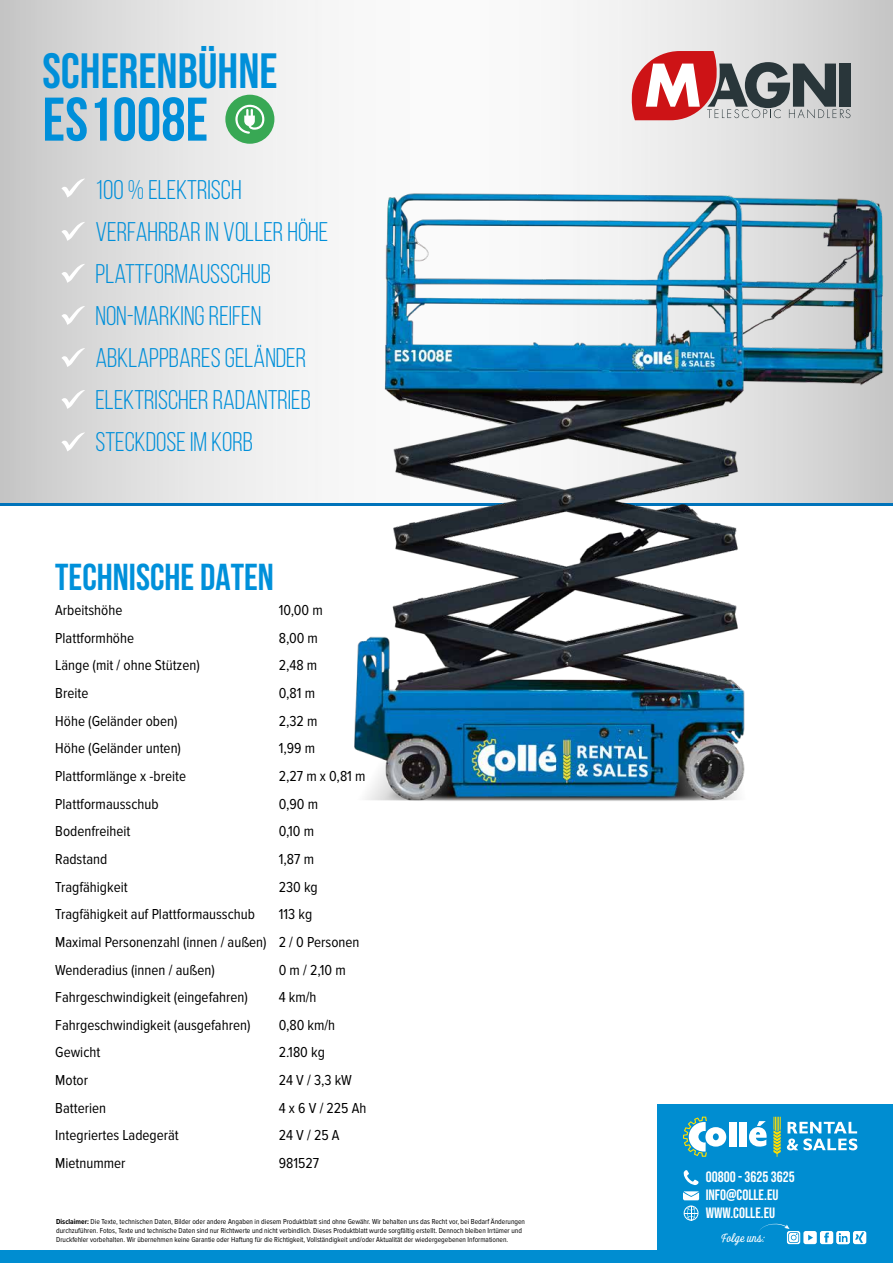
<style>
.page{position:relative;width:893px;height:1263px;background:#fff}
.page>*{position:absolute;margin:0;border:0;box-sizing:border-box;transform-origin:0 0}
.t1{font:700 61.5px "Bebas Neue";color:#008fd9}
.t2{font:49.5px "Bebas Neue";color:#008fd9}
.t3{font:700 37.5px "Bebas Neue";color:#0090da}
.t4{font:27px/42px "Bebas Neue";color:#008fd9}
.t5{font:15px/27.6px "Proxima Nova Cond";color:#000}
.t6{font:15px/18px "Bebas Neue";color:#fff}
.t7{font:12px "Look Script";color:#fff}
.t8{font:7.5px/9px "Proxima Nova Cond";color:#000}
.s1{font-weight:700}
</style>
<div class="page">
<div style="left:657px;top:1104px;width:236px;height:159px;background:#008dd1"></div>
<div style="left:0;top:1250px;width:893px;height:13px;background:#008dd1"></div>
<svg style="left:787px;top:1122px;width:70px;height:28px"></svg>
<svg style="left:749px;top:1121px;width:18px;height:26px"></svg>
<svg style="left:683px;top:1116px;width:43px;height:41px"></svg>
<div style="left:728px;top:1122px;width:8px;height:24px;background:#fff"></div>
<div style="left:739px;top:1122px;width:8px;height:24px;background:#fff"></div>
<svg style="left:773px;top:1117px;width:8px;height:40px"></svg>
<svg style="left:683px;top:1191px;width:16px;height:30px"></svg>
<svg style="left:683px;top:1170px;width:15px;height:15px"></svg>
<img style="left:0;top:0;width:893px;height:504px">
<hr style="left:0;top:504px;width:893px;height:2px;background:#0073ba">
<svg style="left:632px;top:51px;width:218px;height:69px"></svg>
<img style="left:344px;top:179px;width:549px;height:622px">
<svg style="left:61px;top:179px;width:24px;height:19px"></svg>
<svg style="left:61px;top:222px;width:24px;height:19px"></svg>
<svg style="left:61px;top:264px;width:24px;height:19px"></svg>
<svg style="left:61px;top:306px;width:24px;height:19px"></svg>
<svg style="left:61px;top:348px;width:24px;height:19px"></svg>
<svg style="left:61px;top:390px;width:24px;height:19px"></svg>
<div style="left:225px;top:95px;width:49px;height:49px;background:#38a854;border-radius:50%"></div>
<svg style="left:235px;top:104px;width:29px;height:30px"></svg>
<svg style="left:61px;top:432px;width:24px;height:19px"></svg>
<svg style="left:758px;top:1223px;width:108px;height:21px"></svg>
<h2 class="t2" style="left:43px;top:43px;width:236px">SCHERENBÜHNE</h2>
<h1 class="t1" style="left:43px;top:86px;width:167px">ES1008E</h1>
<h3 class="t4" style="left:95px;top:168px;width:234px">100 % ELEKTRISCH<br>VERFAHRBAR IN VOLLER HÖHE<br>PLATTFORMAUSSCHUB<br>NON-MARKING REIFEN<br>ABKLAPPBARES GELÄNDER<br>ELEKTRISCHER RADANTRIEB<br>STECKDOSE IM KORB</h3>
<h3 class="t3" style="left:55px;top:557px;width:220px">TECHNISCHE DATEN</h3>
<p class="t5" style="left:55px;top:597px;width:69px">Arbeitshöhe</p>
<p class="t5" style="left:279px;top:597px;width:46px">10,00 m</p>
<p class="t5" style="left:55px;top:624px;width:80px">Plattformhöhe</p>
<p class="t5" style="left:279px;top:624px;width:41px">8,00 m</p>
<p class="t5" style="left:55px;top:652px;width:146px">Länge (mit / ohne Stützen)</p>
<p class="t5" style="left:279px;top:652px;width:40px">2,48 m</p>
<p class="t5" style="left:55px;top:680px;width:35px">Breite</p>
<p class="t5" style="left:279px;top:680px;width:38px">0,81 m</p>
<p class="t5" style="left:55px;top:707px;width:124px">Höhe (Geländer oben)</p>
<p class="t5" style="left:279px;top:707px;width:40px">2,32 m</p>
<p class="t5" style="left:55px;top:735px;width:127px">Höhe (Geländer unten)</p>
<p class="t5" style="left:279px;top:735px;width:38px">1,99 m</p>
<p class="t5" style="left:55px;top:762px;width:132px">Plattformlänge x -breite</p>
<p class="t5" style="left:279px;top:762px;width:88px">2,27 m x 0,81 m</p>
<p class="t5" style="left:55px;top:790px;width:105px">Plattformausschub</p>
<p class="t5" style="left:279px;top:790px;width:41px">0,90 m</p>
<p class="t5" style="left:55px;top:818px;width:77px">Bodenfreiheit</p>
<p class="t5" style="left:279px;top:818px;width:37px">0,10 m</p>
<p class="t5" style="left:55px;top:845px;width:54px">Radstand</p>
<p class="t5" style="left:279px;top:845px;width:37px">1,87 m</p>
<p class="t5" style="left:55px;top:873px;width:74px">Tragfähigkeit</p>
<p class="t5" style="left:279px;top:873px;width:41px">230 kg</p>
<p class="t5" style="left:55px;top:901px;width:201px">Tragfähigkeit auf Plattformausschub</p>
<p class="t5" style="left:55px;top:901px;width:306px;text-indent:223px">113 kg<br>Maximal Personenzahl (innen / außen) 2 / 0 Personen<br>Wenderadius (innen / außen)</p>
<p class="t5" style="left:279px;top:956px;width:69px">0 m / 2,10 m</p>
<p class="t5" style="left:55px;top:984px;width:194px">Fahrgeschwindigkeit (eingefahren)</p>
<p class="t5" style="left:279px;top:984px;width:39px">4 km/h</p>
<p class="t5" style="left:55px;top:1011px;width:197px">Fahrgeschwindigkeit (ausgefahren)</p>
<p class="t5" style="left:279px;top:1011px;width:58px">0,80 km/h</p>
<p class="t5" style="left:55px;top:1039px;width:47px">Gewicht</p>
<p class="t5" style="left:279px;top:1039px;width:48px">2.180 kg</p>
<p class="t5" style="left:55px;top:1067px;width:34px">Motor</p>
<p class="t5" style="left:279px;top:1067px;width:75px">24 V / 3,3 kW</p>
<p class="t5" style="left:55px;top:1094px;width:52px">Batterien</p>
<p class="t5" style="left:279px;top:1094px;width:89px">4 x 6 V / 225 Ah</p>
<p class="t5" style="left:55px;top:1122px;width:125px">Integriertes Ladegerät</p>
<p class="t5" style="left:279px;top:1122px;width:62px">24 V / 25 A</p>
<p class="t5" style="left:55px;top:1149px;width:72px">Mietnummer</p>
<p class="t5" style="left:279px;top:1149px;width:42px">981527</p>
<p class="t8" style="left:56px;top:1217px;width:470px"><span class="s1">Disclaimer:</span> Die Texte, technischen Daten, Bilder oder andere Angaben in diesem Produktblatt sind ohne Gewähr. Wir behalten uns das Recht vor, bei Bedarf Änderungen durchzuführen. Fotos, Texte und technische Daten sind nur Richtwerte und nicht verbindlich. Dieses Produktblatt wurde sorgfältig erstellt. Dennoch bleiben Irrtümer und<br>Druckfehler vorbehalten. Wir übernehmen keine Garantie oder Haftung für die Richtigkeit, Vollständigkeit und/oder Aktualität der wiedergegebenen Informationen.</p>
<p class="t6" style="left:706px;top:1168px;width:91px">00800 - 3625 3625<br>INFO@COLLE.EU<br>WWW.COLLE.EU</p>
<p class="t7" style="left:721px;top:1230px;width:45px">Folge uns:</p>
</div>
